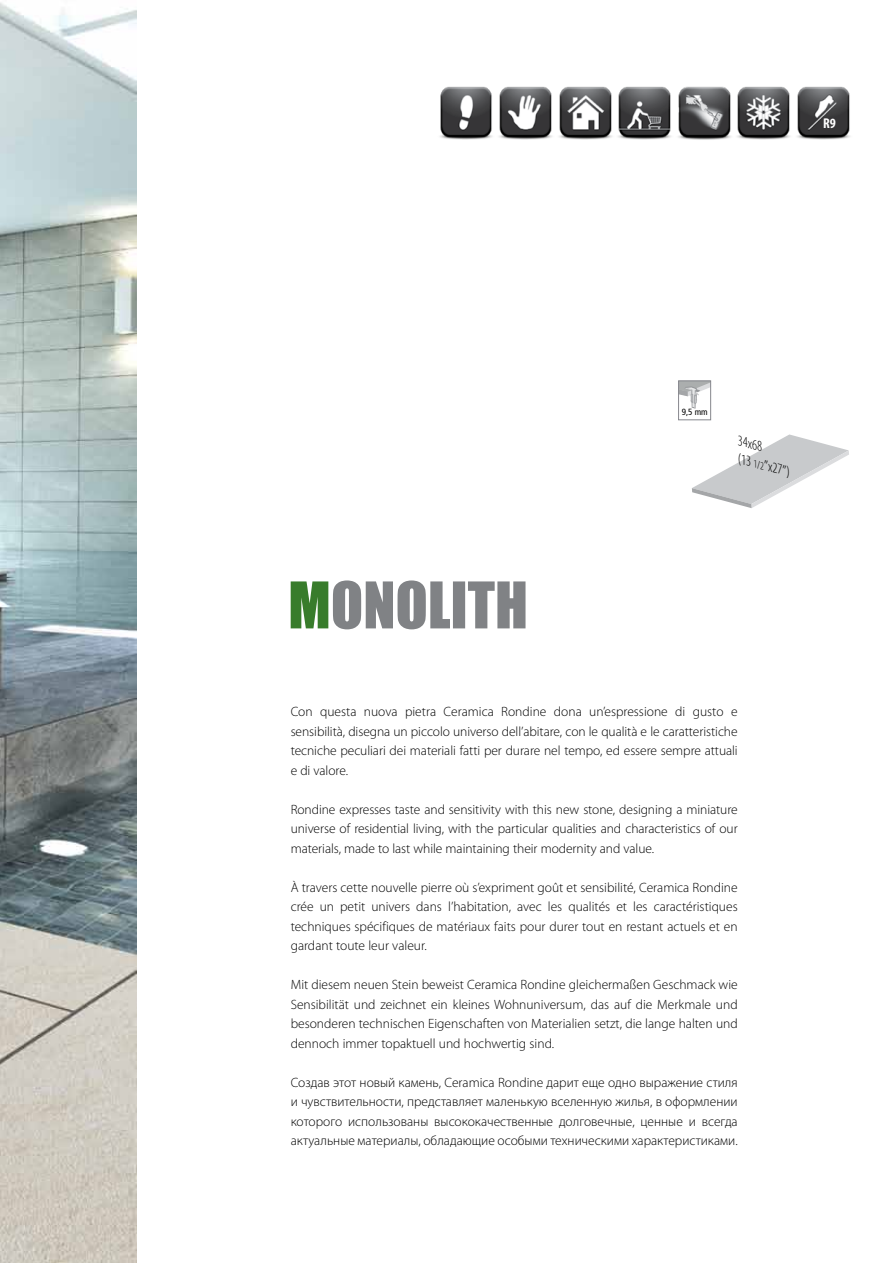
<style>
.page{position:relative;width:893px;height:1263px;background:#fff}
.page>*{position:absolute;margin:0;border:0;box-sizing:border-box;transform-origin:0 0}
.t1{font:italic 300 condensed 14.55px/17.4px "Myriad Pro";color:#000}
.t2{font:700 condensed 14.25px "Myriad Pro";color:#fff}
.t3{font:300 13.5px/19.5px "Myriad Pro";color:#000;text-align:justify}
.t4{font:condensed 9px "Frutiger";color:#000}
.s1{font-size:10.95px}
</style>
<div class="page">
<img style="left:0;top:2px;width:136px;height:1261px">
<img style="left:440px;top:86px;width:49px;height:54px">
<img style="left:489px;top:86px;width:59px;height:54px">
<img style="left:548px;top:86px;width:60px;height:54px">
<img style="left:608px;top:86px;width:59px;height:54px">
<img style="left:741px;top:86px;width:45px;height:54px">
<img style="left:667px;top:86px;width:74px;height:54px">
<img style="left:786px;top:86px;width:64px;height:54px">
<svg style="left:678px;top:380px;width:34px;height:28px"></svg>
<div style="left:678px;top:381px;width:33px;height:39px;border:1px solid #86878d"></div>
<svg style="left:291px;top:580px;width:234px;height:49px"></svg>
<svg style="left:692px;top:434px;width:157px;height:74px"></svg>
<p class="t2" style="left:823px;top:114px;width:14px">R9</p>
<p class="t4" style="left:682px;top:407px;width:27px">9,5 mm</p>
<p class="t1" style="left:746px;top:433px;width:56px;text-indent:-5px;rotate:15deg">34x68<br>(13 <span class="s1">1/2</span>”x27”)</p>
<p class="t3" style="left:291px;top:702px;width:449px">Con questa nuova pietra Ceramica Rondine dona un’espressione di gusto e sensibilità, disegna un piccolo universo dell’abitare, con le qualità e le caratteristiche tecniche peculiari dei materiali fatti per durare nel tempo, ed essere sempre attuali e di valore.</p>
<p class="t3" style="left:291px;top:799px;width:448px">Rondine expresses taste and sensitivity with this new stone, designing a miniature universe of residential living, with the particular qualities and characteristics of our materials, made to last while maintaining their modernity and value.</p>
<p class="t3" style="left:291px;top:877px;width:449px">À travers cette nouvelle pierre où s’expriment goût et sensibilité, Ceramica Rondine crée un petit univers dans l’habitation, avec les qualités et les caractéristiques techniques spécifiques de matériaux faits pour durer tout en restant actuels et en gardant toute leur valeur.</p>
<p class="t3" style="left:291px;top:975px;width:449px">Mit diesem neuen Stein beweist Ceramica Rondine gleichermaßen Geschmack wie Sensibilität und zeichnet ein kleines Wohnuniversum, das auf die Merkmale und besonderen technischen Eigenschaften von Materialien setzt, die lange halten und dennoch immer topaktuell und hochwertig sind.</p>
<p class="t3" style="left:291px;top:1072px;width:449px">Создав этот новый камень, Ceramica Rondine дарит еще одно выражение стиля и чувствительности, представляет маленькую вселенную жилья, в оформлении которого использованы высококачественные долговечные, ценные и всегда актуальные материалы, обладающие особыми техническими характеристиками.</p>
</div>
